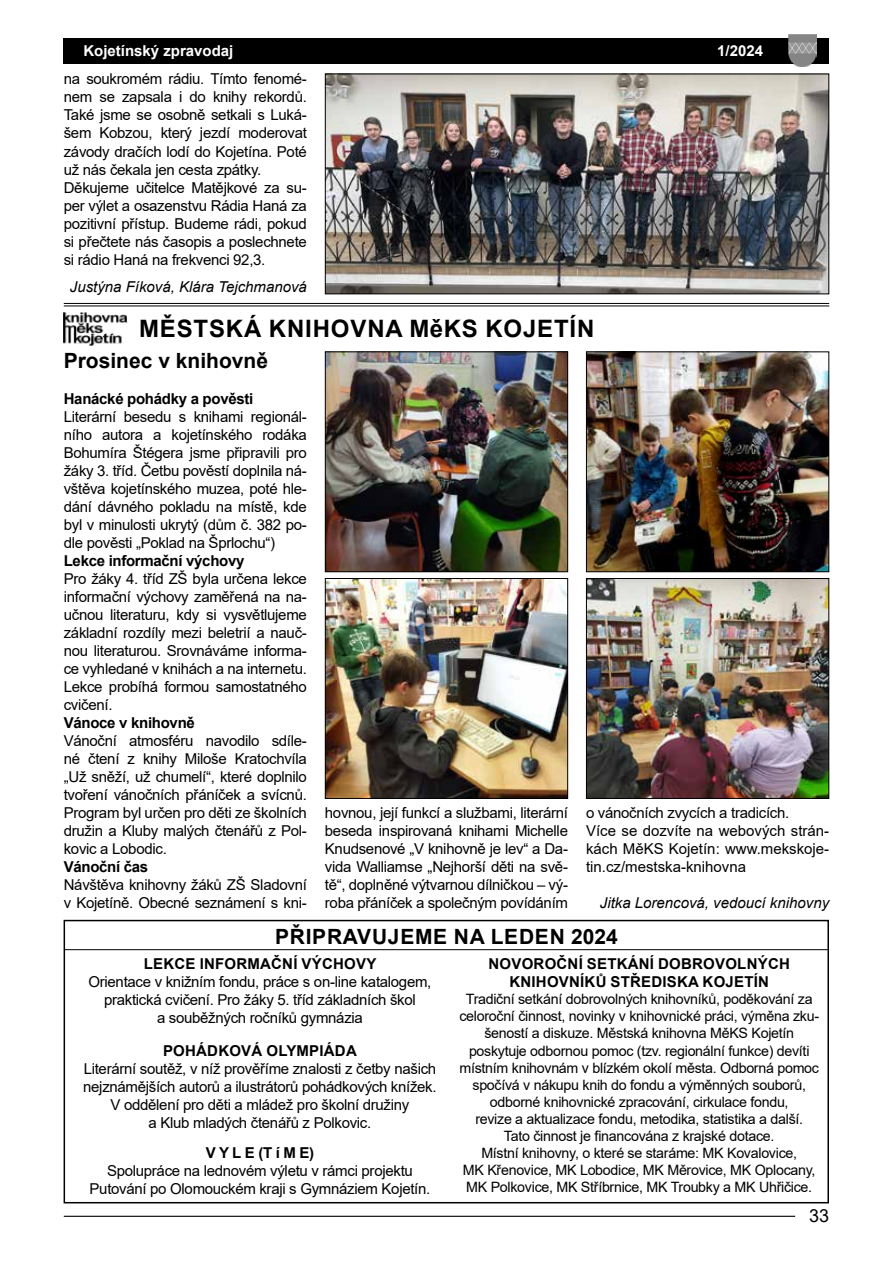
<style>
.page{position:relative;width:893px;height:1263px;background:#fff}
.page>*{position:absolute;margin:0;border:0;box-sizing:border-box;transform-origin:0 0}
.t1{font:700 24px "Arial";letter-spacing:.035em;color:#000}
.t2{font:700 21px "Arial";letter-spacing:.035em;color:#000}
.t3{font:700 21px "Arial";color:#000}
.t4{font:18px "Arial";color:#000}
.t5{font:15px/18px "Arial";letter-spacing:-.02em;color:#000;text-align:justify}
.t6{font:15px/18px "Arial";color:#000}
.t7{font:700 15px/18px "Arial";letter-spacing:.015em;color:#000;text-align:center}
.t8{font:700 15px "Arial";letter-spacing:-.02em;color:#000}
.t9{font:italic 15px "Arial";color:#000}
.t10{font:700 15px "Arial";color:#fff}
.t11{font:14.25px/17.1px "Arial";letter-spacing:-.02em;color:#000;text-align:center}
</style>
<div class="page">
<hr style="left:64px;top:1216px;width:731px;height:1px;background:#000">
<div style="left:64px;top:38px;width:765px;height:26px;background:#000"></div>
<img style="left:789px;top:34px;width:28px;height:33px">
<img style="left:64px;top:313px;width:64px;height:32px">
<hr style="left:65px;top:949px;width:764px;height:1px;background:#000">
<div style="left:64px;top:920px;width:765px;height:283px;border:2px solid #000"></div>
<hr style="left:64px;top:303px;width:765px;height:1px;background:#000">
<hr style="left:64px;top:306px;width:765px;height:1px;background:#000">
<img style="left:327px;top:76px;width:500px;height:216px">
<div style="left:325px;top:74px;width:504px;height:220px;border:1px solid #000"></div>
<img style="left:327px;top:353px;width:239px;height:217px">
<div style="left:325px;top:351px;width:243px;height:221px;border:1px solid #000"></div>
<img style="left:588px;top:353px;width:239px;height:217px">
<div style="left:586px;top:351px;width:243px;height:221px;border:1px solid #000"></div>
<img style="left:327px;top:580px;width:239px;height:217px">
<div style="left:325px;top:578px;width:243px;height:221px;border:1px solid #000"></div>
<img style="left:588px;top:580px;width:239px;height:217px">
<div style="left:586px;top:578px;width:243px;height:221px;border:1px solid #000"></div>
<p class="t10" style="left:83px;top:40px;width:152px">Kojetínský zpravodaj</p>
<p class="t10" style="left:717px;top:40px;width:47px">1/2024</p>
<p class="t5" style="left:64px;top:70px;width:245px;text-align:left">na soukromém rádiu. Tímto fenomé&shy;nem se zapsala i do knihy rekordů.<br>Také jsme se osobně setkali s Luká&shy;šem Kobzou, který jezdí moderovat závody dračích lodí do Kojetína. Poté už nás čekala jen cesta zpátky.<br>Děkujeme učitelce Matějkové za su&shy;per výlet a osazenstvu Rádia Haná za pozitivní přístup. Budeme rádi, pokud si přečtete nás časopis a poslechnete si rádio Haná na frekvenci 92,3.</p>
<p class="t9" style="left:70px;top:277px;width:239px">Justýna Fíková, Klára Tejchmanová</p>
<h1 class="t1" style="left:139px;top:311px;width:457px">MĚSTSKÁ KNIHOVNA MěKS KOJETÍN</h1>
<h2 class="t3" style="left:64px;top:346px;width:206px">Prosinec v knihovně</h2>
<p class="t8" style="left:64px;top:388px;width:191px">Hanácké pohádky a pověsti</p>
<p class="t5" style="left:64px;top:407px;width:245px">Literární besedu s knihami regionál&shy;ního autora a kojetínského rodáka Bohumíra Štégera jsme připravili pro žáky 3. tříd. Četbu pověstí doplnila ná&shy;vštěva kojetínského muzea, poté hle&shy;dání dávného pokladu na místě, kde byl v minulosti ukrytý (dům č. 382 po&shy;dle pověsti „Poklad na Šprlochu“)</p>
<p class="t8" style="left:64px;top:550px;width:182px">Lekce informační výchovy</p>
<p class="t5" style="left:64px;top:569px;width:245px">Pro žáky 4. tříd ZŠ byla určena lekce informační výchovy zaměřená na na&shy;učnou literaturu, kdy si vysvětlujeme základní rozdíly mezi beletrií a nauč&shy;nou literaturou. Srovnáváme informa&shy;ce vyhledané v knihách a na internetu.<br>Lekce probíhá formou samostatného cvičení.</p>
<p class="t8" style="left:64px;top:712px;width:133px">Vánoce v knihovně</p>
<p class="t5" style="left:64px;top:731px;width:245px">Vánoční atmosféru navodilo sdíle&shy;né čtení z knihy Miloše Kratochvíla „Už sněží, už chumelí“, které doplnilo tvoření vánočních přáníček a svícnů.<br>Program byl určen pro děti ze školních družin a Kluby malých čtenářů z Pol&shy;kovic a Lobodic.</p>
<p class="t8" style="left:64px;top:856px;width:86px">Vánoční čas</p>
<p class="t5" style="left:64px;top:875px;width:245px">Návštěva knihovny žáků ZŠ Sladovní v Kojetíně. Obecné seznámení s kni-</p>
<p class="t5" style="left:325px;top:804px;width:245px">hovnou, její funkcí a službami, literární beseda inspirovaná knihami Michelle Knudsenové „V knihovně je lev“ a Da&shy;vida Walliamse „Nejhorší děti na svě&shy;tě“, doplněné výtvarnou dílničkou – vý&shy;roba přáníček a společným povídáním</p>
<p class="t6" style="left:586px;top:804px;width:245px">o vánočních zvycích a tradicích.<br>Více se dozvíte na webových strán&shy;kách MěKS Kojetín: www.mekskoje&shy;tin.cz/mestska-knihovna</p>
<p class="t9" style="left:600px;top:893px;width:231px">Jitka Lorencová, vedoucí knihovny</p>
<h2 class="t2" style="left:275px;top:921px;width:344px">PŘIPRAVUJEME NA LEDEN 2024</h2>
<p class="t7" style="left:144px;top:955px;width:234px">LEKCE INFORMAČNÍ VÝCHOVY</p>
<p class="t5" style="left:89px;top:973px;width:344px;text-align:center">Orientace v knižním fondu, práce s on-line katalogem, praktická cvičení. Pro žáky 5. tříd základních škol<br>a souběžných ročníků gymnázia</p>
<p class="t7" style="left:163px;top:1041px;width:195px">POHÁDKOVÁ OLYMPIÁDA</p>
<p class="t5" style="left:83px;top:1059px;width:355px;text-align:center">Literární soutěž, v níž prověříme znalosti z četby našich nejznámějších autorů a ilustrátorů pohádkových knížek.<br>V oddělení pro děti a mládež pro školní družiny<br>a Klub mladých čtenářů z Polkovic.</p>
<p class="t7" style="left:206px;top:1144px;width:110px">V Y L E (T í M E)</p>
<p class="t5" style="left:90px;top:1162px;width:342px;text-align:center">Spolupráce na lednovém výletu v rámci projektu<br>Putování po Olomouckém kraji s Gymnáziem Kojetín.</p>
<p class="t7" style="left:489px;top:955px;width:303px">NOVOROČNÍ SETKÁNÍ DOBROVOLNÝCH<br>KNIHOVNÍKŮ STŘEDISKA KOJETÍN</p>
<p class="t11" style="left:459px;top:990px;width:361px">Tradiční setkání dobrovolných knihovníků, poděkování za celoroční činnost, novinky v knihovnické práci, výměna zku&shy;šeností a diskuze. Městská knihovna MěKS Kojetín poskytuje odbornou pomoc (tzv. regionální funkce) devíti místním knihovnám v blízkém okolí města. Odborná pomoc spočívá v nákupu knih do fondu a výměnných souborů, odborné knihovnické zpracování, cirkulace fondu,<br>revize a aktualizace fondu, metodika, statistika a další.<br>Tato činnost je financována z krajské dotace.<br>Místní knihovny, o které se staráme: MK Kovalovice,<br>MK Křenovice, MK Lobodice, MK Měrovice, MK Oplocany, MK Polkovice, MK Stříbrnice, MK Troubky a MK Uhřičice.</p>
<p class="t4" style="left:809px;top:1203px;width:22px">33</p>
</div>
